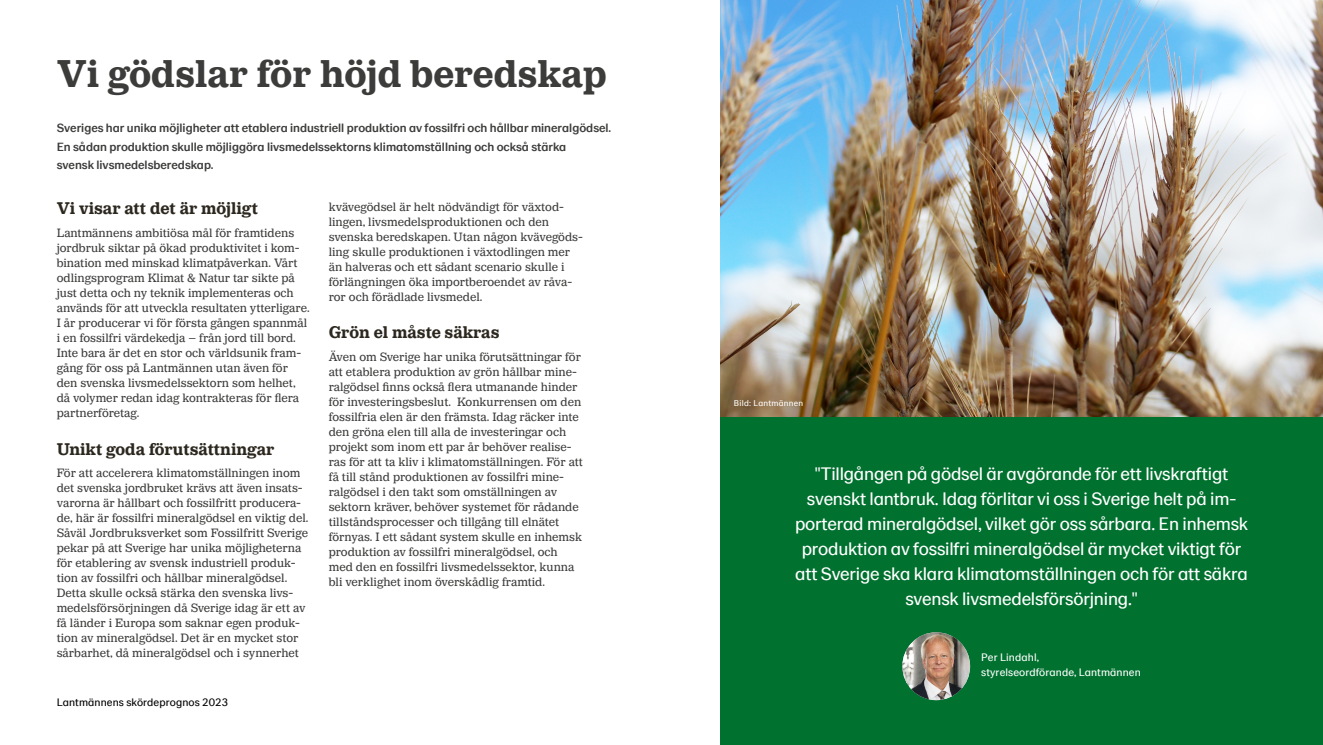
<style>
.page{position:relative;width:1323px;height:745px;background:#fff}
.page>*{position:absolute;margin:0;border:0;box-sizing:border-box;transform-origin:0 0}
.t1{font:700 40px "LM Serif Office";color:#3c3c3b}
.t2{font:18.75px/25px "LM Sans Office";letter-spacing:-.01em;color:#fff;text-align:center}
.t3{font:700 17.5px "LM Serif Office";color:#2c281f}
.t4{font:12.5px/15px "LM Serif Office";color:#3c3c3b}
.t5{font:500 12.5px/18.8px "LM Sans Office";color:#3c3c3b}
.t6{font:11.25px/15px "LM Sans Office";letter-spacing:.01em;color:#fff}
.t7{font:11.25px "LM Sans Office";letter-spacing:.01em;color:#000}
.t8{font:8.75px "LM Sans Office";letter-spacing:.03em;color:#fff}
</style>
<div class="page">
<img style="left:720px;top:0;width:603px;height:417px">
<div style="left:720px;top:417px;width:603px;height:327px;background:#00712f"></div>
<img style="left:902px;top:632px;width:68px;height:67px;border-radius:34px">
<h1 class="t1" style="left:57px;top:52px;width:551px">Vi gödslar för höjd beredskap</h1>
<p class="t5" style="left:57px;top:118px;width:556px">Sveriges har unika möjligheter att etablera industriell produktion av fossilfri och hållbar mineralgödsel.<br>En sådan produktion skulle möjliggöra livsmedelssektorns klimatomställning och också stärka<br>svensk livsmedelsberedskap.</p>
<h3 class="t3" style="left:57px;top:199px;width:203px">Vi visar att det är möjligt</h3>
<p class="t4" style="left:57px;top:225px;width:254px">Lantmännens ambitiösa mål för framtidens jordbruk siktar på ökad produktivitet i kom&shy;bination med minskad klimatpåverkan. Vårt odlingsprogram Klimat &amp; Natur tar sikte på just detta och ny teknik implementeras och används för att utveckla resultaten ytterligare.<br>I år producerar vi för första gången spannmål i en fossilfri värdekedja – från jord till bord.<br>Inte bara är det en stor och världsunik fram&shy;gång för oss på Lantmännen utan även för den svenska livsmedelssektorn som helhet, då volymer redan idag kontrakteras för flera partnerföretag.</p>
<h3 class="t3" style="left:57px;top:439px;width:219px">Unikt goda förutsättningar</h3>
<p class="t4" style="left:57px;top:465px;width:253px">För att accelerera klimatomställningen inom det svenska jordbruket krävs att även insats&shy;varorna är hållbart och fossilfritt producera&shy;de, här är fossilfri mineralgödsel en viktig del.<br>Såväl Jordbruksverket som Fossilfritt Sverige pekar på att Sverige har unika möjligheterna för etablering av svensk industriell produk&shy;tion av fossilfri och hållbar mineralgödsel.<br>Detta skulle också stärka den svenska livs&shy;medelsförsörjningen då Sverige idag är ett av få länder i Europa som saknar egen produk&shy;tion av mineralgödsel. Det är en mycket stor sårbarhet, då mineralgödsel och i synnerhet</p>
<p class="t7" style="left:57px;top:695px;width:173px">Lantmännens skördeprognos 2023</p>
<p class="t4" style="left:329px;top:199px;width:256px">kvävegödsel är helt nödvändigt för växtod&shy;lingen, livsmedelsproduktionen och den svenska beredskapen. Utan någon kvävegöds&shy;ling skulle produktionen i växtodlingen mer än halveras och ett sådant scenario skulle i förlängningen öka importberoendet av råva&shy;ror och förädlade livsmedel.</p>
<h3 class="t3" style="left:329px;top:323px;width:172px">Grön el måste säkras</h3>
<p class="t4" style="left:329px;top:349px;width:256px">Även om Sverige har unika förutsättningar för att etablera produktion av grön hållbar mine&shy;ralgödsel finns också flera utmanande hinder för investeringsbeslut. Konkurrensen om den fossilfria elen är den främsta. Idag räcker inte den gröna elen till alla de investeringar och projekt som inom ett par år behöver realise&shy;ras för att ta kliv i klimatomställningen. För att få till stånd produktionen av fossilfri mine&shy;ralgödsel i den takt som omställningen av sektorn kräver, behöver systemet för rådande tillståndsprocesser och tillgång till elnätet förnyas. I ett sådant system skulle en inhemsk produktion av fossilfri mineralgödsel, och med den en fossilfri livsmedelssektor, kunna bli verklighet inom överskådlig framtid.</p>
<p class="t8" style="left:734px;top:398px;width:71px">Bild: Lantmännen</p>
<p class="t2" style="left:795px;top:461px;width:454px">"Tillgången på gödsel är avgörande för ett livskraftigt svenskt lantbruk. Idag förlitar vi oss i Sverige helt på im&shy;porterad mineralgödsel, vilket gör oss sårbara. En inhemsk produktion av fossilfri mineralgödsel är mycket viktigt för att Sverige ska klara klimatomställningen och för att säkra svensk livsmedelsförsörjning."</p>
<p class="t6" style="left:981px;top:649px;width:161px">Per Lindahl,<br>styrelseordförande, Lantmännen</p>
</div>
